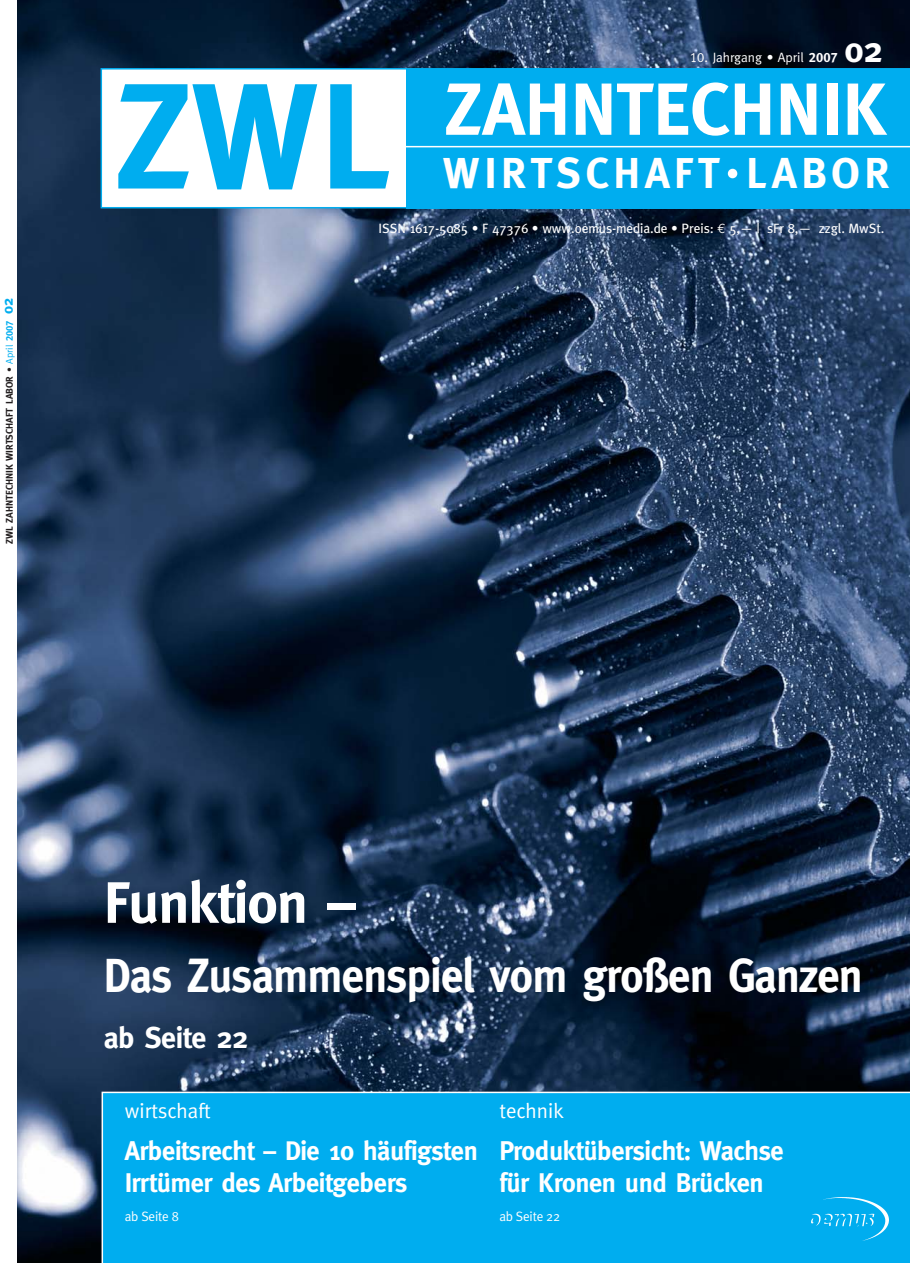
<style>
.page{position:relative;width:910px;height:1263px;background:#fff}
.page>*{position:absolute;margin:0;border:0;box-sizing:border-box;transform-origin:0 0}
.t1{font:700 150px "Meta";color:#00adef}
.t2{font:700 73.65px "Meta";color:#fff}
.t3{font:700 58.5px "Meta";letter-spacing:-.015em;color:#fff}
.t4{font:700 48px "Meta";letter-spacing:-.015em;color:#fff;scale:.93 1}
.t5{font:700 43.2px "Meta";letter-spacing:.105em;color:#fff}
.t6{font:700 36px "Meta";color:#fff}
.t7{font:700 30px "Meta";letter-spacing:-.015em;color:#fff}
.t8{font:700 27px/32.4px "Meta";letter-spacing:-.015em;color:#fff}
.t9{font:21px "Meta";color:#fff}
.t10{font:13.5px "Meta";color:#fff}
.t11{font:13.5px "Meta";color:#fff}
.t12{font:13.5px "Meta Plus Normal";letter-spacing:-.015em;color:#fff}
.t13{font:700 9.75px "Meta";color:#231f20}
.s1{font-weight:400;color:#00adef}
.s2{font-family:"Meta Bold Caps";font-weight:400;color:#00adef}
.s3{font-size:15px;color:#00adef}
.s4{font-family:"Meta Caps"}
.s5{font-family:"Meta Bold Caps"}
.s6{font-size:53.4px}
.s7{font-family:"Euro Mono"}
</style>
<div class="page">
<img style="left:17px;top:0;width:893px;height:1263px">
<svg style="left:101px;top:68px;width:809px;height:140px"></svg>
<div style="left:407px;top:69px;width:503px;height:139px;background:#00adef"></div>
<hr style="left:398px;top:146px;width:512px;height:1px;background:#fff">
<div style="left:102px;top:1092px;width:808px;height:171px;background:#00adef"></div>
<img style="left:811px;top:1198px;width:77px;height:42px">
<p class="t13" style="left:5px;top:544px;width:248px;rotate:-90deg">ZWL ZAHNTECHNIK WIRTSCHAFT LABOR • <span class="s1">April</span> <span class="s2">2007</span> <span class="s3">02</span></p>
<h1 class="t1" style="left:116px;top:64px;width:277px">ZWL</h1>
<p class="t11" style="left:690px;top:52px;width:149px"><span class="s4">10</span>. Jahrgang • April <span class="s5">2007</span></p>
<h3 class="t6" style="left:844px;top:32px;width:40px">02</h3>
<h2 class="t2" style="left:445px;top:74px;width:444px">ZAHNTECHNIK</h2>
<h3 class="t5" style="left:443px;top:152px;width:448px">WIRTSCHAFT<span class="s6">·</span>LABOR</h3>
<p class="t10" style="left:378px;top:222px;width:508px">ISSN 1617-5085 • F 47376 • www.oemus-media.de • Preis: <span class="s7">€</span> 5,— | sFr 8,— zzgl. MwSt.</p>
<h3 class="t3" style="left:104px;top:874px;width:253px">Funktion –</h3>
<h3 class="t4" style="left:104px;top:952px;width:818px">Das Zusammenspiel vom großen Ganzen</h3>
<p class="t7" style="left:104px;top:1023px;width:146px">ab Seite 22</p>
<p class="t9" style="left:125px;top:1103px;width:88px">wirtschaft</p>
<p class="t8" style="left:125px;top:1136px;width:354px">Arbeitsrecht – Die 10 häufigsten<br>Irrtümer des Arbeitgebers</p>
<p class="t12" style="left:125px;top:1211px;width:56px">ab Seite 8</p>
<p class="t9" style="left:499px;top:1103px;width:66px">technik</p>
<p class="t8" style="left:499px;top:1136px;width:286px">Produktübersicht: Wachse für Kronen und Brücken</p>
<p class="t12" style="left:499px;top:1211px;width:62px">ab Seite 22</p>
</div>
